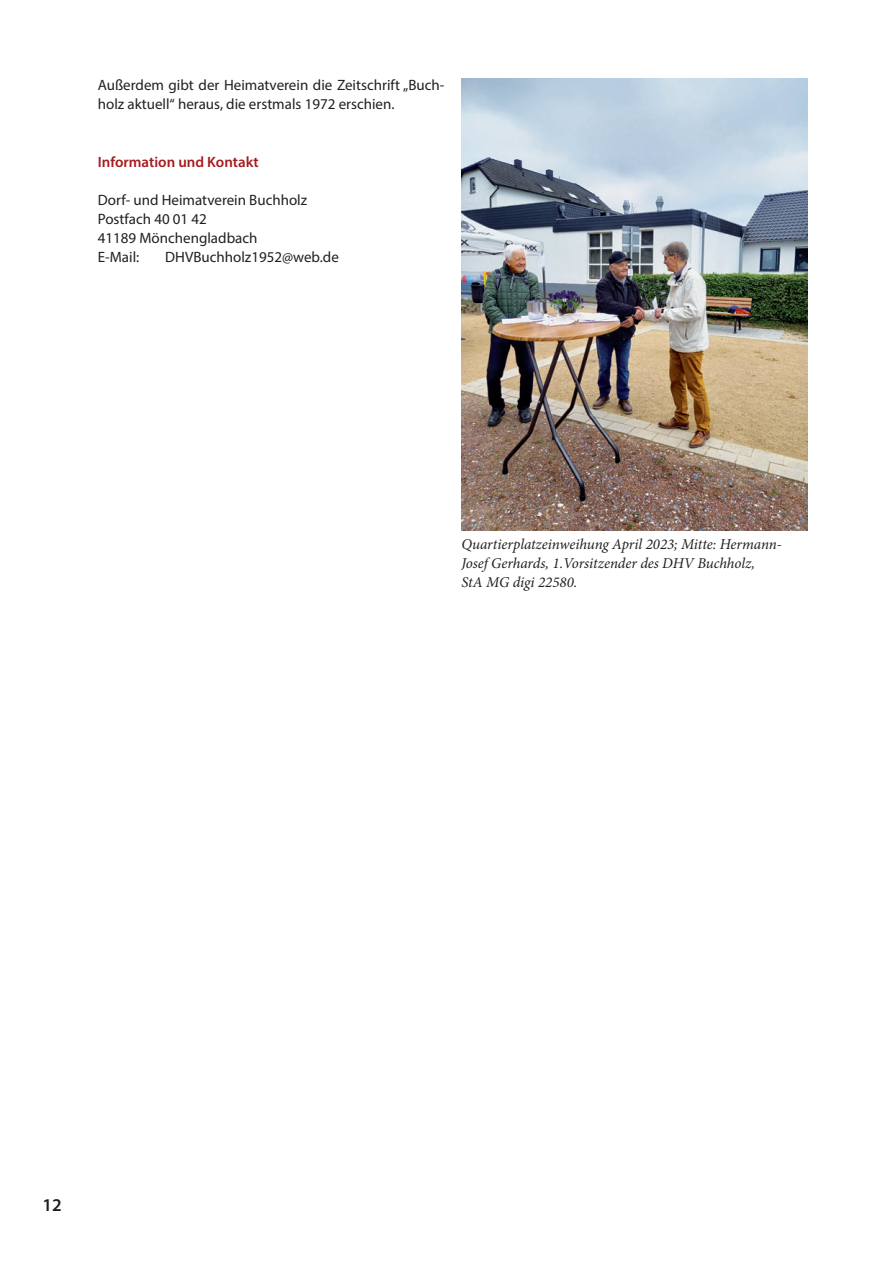
<style>
.page{position:relative;width:893px;height:1263px;background:#fff}
.page>*{position:absolute;margin:0;border:0;box-sizing:border-box;transform-origin:0 0}
.t1{font:600 18px "Myriad Pro";color:#231f20}
.Fließtext{font:15px/19.2px "Myriad Pro";color:#231f20}
.BU{font:italic 15px/19.2px "Minion Pro";letter-spacing:-.005em;color:#231f20}
.Zw_Ü{font:600 15px "Myriad Pro";color:#a61c1f}
</style>
<div class="page">
<img style="left:461px;top:79px;width:347px;height:451px">
<p class="Fließtext" style="left:98px;top:75px;width:348px">Außerdem gibt der Heimatverein die Zeitschrift „Buch&shy;holz aktuell“ heraus, die erstmals 1972 erschien.</p>
<p class="Zw_Ü" style="left:98px;top:152px;width:162px">Information und Kontakt</p>
<p class="Fließtext" style="left:98px;top:190px;width:211px">Dorf- und Heimatverein Buchholz</p>
<p class="Fließtext" style="left:98px;top:209px;width:111px">Postfach 40 01 42</p>
<p class="Fließtext" style="left:98px;top:228px;width:161px">41189 Mönchengladbach</p>
<p class="Fließtext" style="left:98px;top:247px;width:43px">E-Mail:</p>
<p class="Fließtext" style="left:165px;top:247px;width:175px">DHVBuchholz1952@web.de</p>
<p class="BU" style="left:461px;top:535px;width:322px">Quartierplatzeinweihung April 2023; Mitte: Hermann-<br>Josef Gerhards, 1.Vorsitzender des DHV Buchholz,<br>StA MG digi 22580.</p>
<p class="t1" style="left:43px;top:1194px;width:21px">12</p>
</div>
